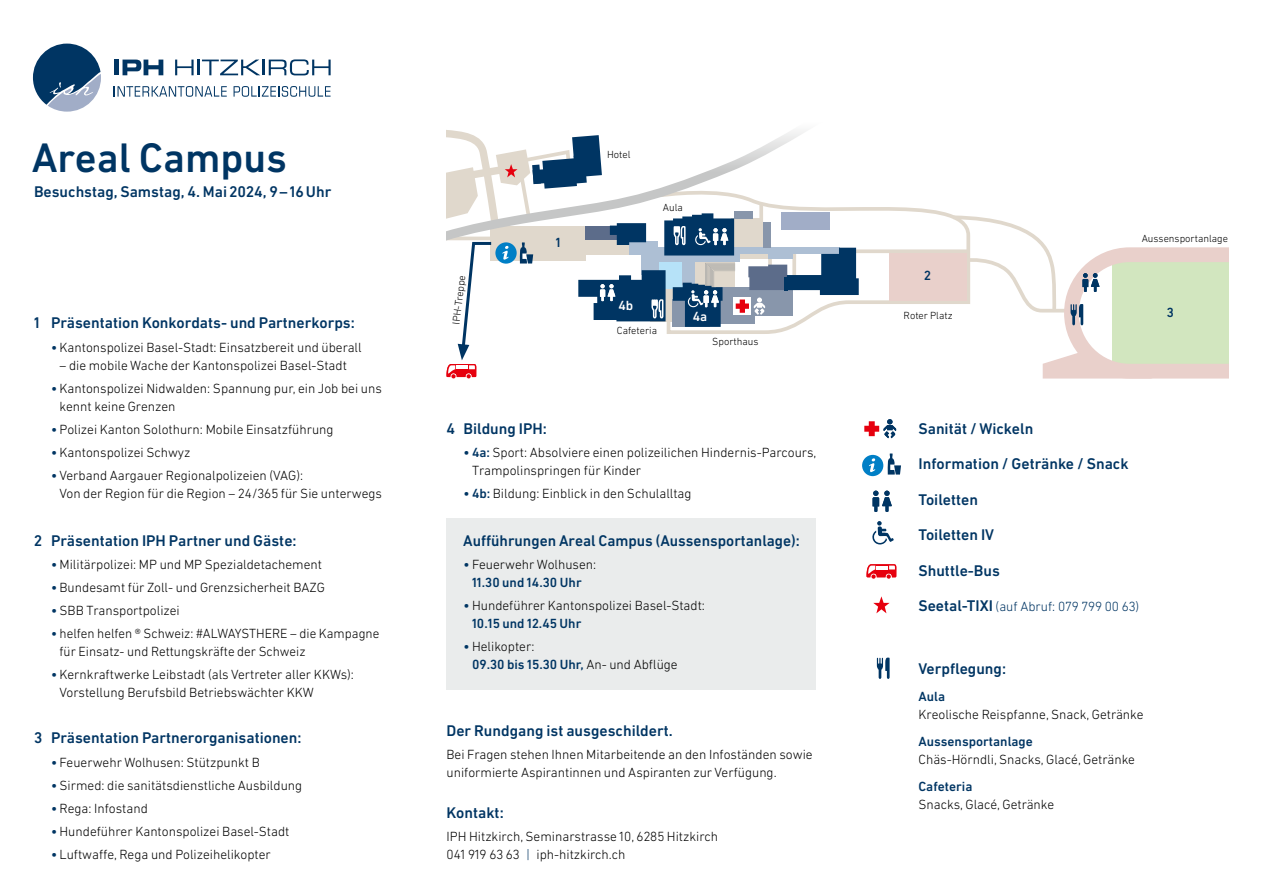
<style>
.page{position:relative;width:1263px;height:893px;background:#fff}
.page>*{position:absolute;margin:0;border:0;box-sizing:border-box;transform-origin:0 0}
.t1{font:500 42px "DIN Next LT Pro";color:#003563}
.t2{font:500 15.75px "DIN Next LT Pro";color:#003563}
.t3{font:300 13.5px/18px "DIN Next LT Pro";color:#000}
.t4{font:500 13.5px "DIN Next LT Pro";color:#003563}
.t5{font:300 13.5px "DIN Next LT Pro";color:#003563}
.t6{font:500 13.5px "DIN Next LT Pro";color:#fff}
.t7{font:300 10.5px "DIN Next LT Pro";color:#000}
.s1{font-weight:500;color:#003563}
.s2{color:#003563}
.s3{font-weight:500;font-size:15.75px}
</style>
<div class="page">
<svg style="left:859px;top:207px;width:91px;height:97px"></svg>
<div style="left:889px;top:253px;width:77px;height:47px;background:#e9d0cb"></div>
<div style="left:446px;top:519px;width:370px;height:171px;background:#eaecec"></div>
<svg style="left:114px;top:86px;width:113px;height:11px"></svg>
<svg style="left:234px;top:86px;width:97px;height:11px"></svg>
<div style="left:114px;top:60px;width:5px;height:15px;background:#003563"></div>
<svg style="left:123px;top:60px;width:40px;height:15px"></svg>
<svg style="left:175px;top:60px;width:85px;height:15px"></svg>
<hr style="left:262px;top:60px;width:3px;height:15px;background:#003563">
<svg style="left:269px;top:59px;width:62px;height:16px"></svg>
<svg style="left:33px;top:44px;width:68px;height:68px"></svg>
<svg style="left:873px;top:596px;width:16px;height:17px"></svg>
<svg style="left:877px;top:658px;width:12px;height:21px"></svg>
<svg style="left:872px;top:491px;width:20px;height:21px"></svg>
<svg style="left:866px;top:564px;width:30px;height:15px"></svg>
<svg style="left:872px;top:521px;width:22px;height:24px"></svg>
<svg style="left:864px;top:419px;width:33px;height:19px"></svg>
<svg style="left:949px;top:214px;width:280px;height:165px"></svg>
<svg style="left:862px;top:453px;width:39px;height:23px"></svg>
<svg style="left:446px;top:130px;width:413px;height:248px"></svg>
<h1 class="t1" style="left:32px;top:133px;width:257px">Areal Campus</h1>
<p class="t2" style="left:34px;top:183px;width:299px">Besuchstag, Samstag, 4. Mai 2024, 9–16Uhr</p>
<p class="t2" style="left:34px;top:314px;width:322px">1 Präsentation Konkordats- und Partnerkorps:</p>
<p class="t3" style="left:51px;top:338px;width:312px"><span class="s1">•</span> Kantonspolizei Basel-Stadt: Einsatzbereit und überall</p>
<p class="t3" style="left:60px;top:356px;width:289px">– die mobile Wache der Kantonspolizei Basel-Stadt</p>
<p class="t3" style="left:60px;top:379px;width:324px;text-indent:-9px"><span class="s1">•</span> Kantonspolizei Nidwalden: Spannung pur, ein Job bei uns kennt keine Grenzen</p>
<p class="t3" style="left:51px;top:420px;width:284px"><span class="s1">•</span> Polizei Kanton Solothurn: Mobile Einsatzführung</p>
<p class="t3" style="left:51px;top:443px;width:141px"><span class="s1">•</span> Kantonspolizei Schwyz</p>
<p class="t3" style="left:60px;top:466px;width:324px;text-indent:-9px"><span class="s1">•</span> Verband Aargauer Regionalpolizeien (VAG):<br>Von der Region für die Region – 24/365 für Sie unterwegs</p>
<p class="t2" style="left:34px;top:531px;width:264px">2 Präsentation IPH Partner und Gäste:</p>
<p class="t3" style="left:51px;top:555px;width:273px"><span class="s1">•</span> Militärpolizei: MP und MP Spezialdetachement</p>
<p class="t3" style="left:51px;top:578px;width:276px"><span class="s1">•</span> Bundesamt für Zoll- und Grenzsicherheit BAZG</p>
<p class="t3" style="left:51px;top:601px;width:130px"><span class="s1">•</span> SBB Transportpolizei</p>
<p class="t3" style="left:60px;top:624px;width:321px;text-indent:-9px"><span class="s1">•</span> helfen helfen ® Schweiz: #ALWAYSTHERE – die Kampagne für Einsatz- und Rettungskräfte der Schweiz</p>
<p class="t3" style="left:60px;top:665px;width:296px;text-indent:-9px"><span class="s1">•</span> Kernkraftwerke Leibstadt (als Vertreter aller KKWs):<br>Vorstellung Berufsbild Betriebswächter KKW</p>
<p class="t2" style="left:34px;top:729px;width:269px">3 Präsentation Partnerorganisationen:</p>
<p class="t3" style="left:51px;top:753px;width:210px"><span class="s1">•</span> Feuerwehr Wolhusen: Stützpunkt B</p>
<p class="t3" style="left:51px;top:776px;width:253px"><span class="s1">•</span> Sirmed: die sanitätsdienstliche Ausbildung</p>
<p class="t3" style="left:51px;top:799px;width:98px"><span class="s1">•</span> Rega: Infostand</p>
<p class="t3" style="left:51px;top:822px;width:240px"><span class="s1">•</span> Hundeführer Kantonspolizei Basel-Stadt</p>
<p class="t3" style="left:51px;top:845px;width:221px"><span class="s1">•</span> Luftwaffe, Rega und Polizeihelikopter</p>
<p class="t7" style="left:450px;top:324px;width:51px;rotate:-83deg">IPH-Treppe</p>
<p class="t4" style="left:556px;top:235px;width:6px">1</p>
<p class="t7" style="left:607px;top:148px;width:25px">Hotel</p>
<p class="t7" style="left:663px;top:201px;width:21px">Aula</p>
<p class="t6" style="left:619px;top:297px;width:16px">4b</p>
<p class="t7" style="left:617px;top:324px;width:42px">Cafeteria</p>
<p class="t6" style="left:693px;top:309px;width:16px">4a</p>
<p class="t7" style="left:712px;top:335px;width:48px">Sporthaus</p>
<p class="t2" style="left:446px;top:419px;width:102px">4 Bildung IPH:</p>
<p class="t3" style="left:472px;top:443px;width:346px;text-indent:-9px"><span class="s1">• 4a:</span> Sport: Absolviere einen polizeilichen Hindernis-Parcours,<br>Trampolinspringen für Kinder</p>
<p class="t3" style="left:463px;top:484px;width:230px"><span class="s1">• 4b:</span> Bildung: Einblick in den Schulalltag</p>
<p class="t2" style="left:463px;top:531px;width:338px">Aufführungen Areal Campus (Aussensportanlage):</p>
<p class="t3" style="left:463px;top:555px;width:134px;text-align:center"><span class="s1">•</span> Feuerwehr Wolhusen:<br><span class="s1">11.30 und 14.30 Uhr</span></p>
<p class="t3" style="left:472px;top:596px;width:234px;text-indent:-9px"><span class="s1">•</span> Hundeführer Kantonspolizei Basel-Stadt:<br><span class="s1">10.15 und 12.45 Uhr</span></p>
<p class="t3" style="left:472px;top:637px;width:207px;text-indent:-9px"><span class="s1">•</span> Helikopter:<br><span class="s1">09.30 bis 15.30 Uhr,</span> An- und Abflüge</p>
<p class="t2" style="left:446px;top:721px;width:228px">Der Rundgang ist ausgeschildert.</p>
<p class="t3" style="left:446px;top:745px;width:368px">Bei Fragen stehen Ihnen Mitarbeitende an den Infoständen sowie uniformierte Aspirantinnen und Aspiranten zur Verfügung.</p>
<p class="t2" style="left:446px;top:803px;width:59px">Kontakt:</p>
<p class="t3" style="left:446px;top:827px;width:273px">IPH Hitzkirch, Seminarstrasse 10, 6285 Hitzkirch<br>041 919 63 63 <span class="s2">|</span> iph-hitzkirch.ch</p>
<p class="t4" style="left:924px;top:268px;width:8px">2</p>
<p class="t7" style="left:904px;top:310px;width:50px">Roter Platz</p>
<p class="t7" style="left:1142px;top:232px;width:88px">Aussensportanlage</p>
<p class="t4" style="left:1167px;top:305px;width:9px">3</p>
<p class="t2" style="left:918px;top:419px;width:116px">Sanität / Wickeln</p>
<p class="t2" style="left:918px;top:455px;width:212px">Information / Getränke / Snack</p>
<p class="t2" style="left:918px;top:490px;width:61px">Toiletten</p>
<p class="t2" style="left:918px;top:526px;width:77px">Toiletten IV</p>
<p class="t2" style="left:918px;top:561px;width:83px">Shuttle-Bus</p>
<p class="t5" style="left:918px;top:599px;width:222px"><span class="s3">Seetal-TIXI</span> (auf Abruf: 079 799 00 63)</p>
<p class="t2" style="left:918px;top:659px;width:89px">Verpflegung:</p>
<p class="t4" style="left:918px;top:688px;width:28px">Aula</p>
<p class="t3" style="left:918px;top:705px;width:227px">Kreolische Reispfanne, Snack, Getränke</p>
<p class="t4" style="left:918px;top:733px;width:116px">Aussensportanlage</p>
<p class="t3" style="left:918px;top:750px;width:218px">Chäs-Hörndli, Snacks, Glacé, Getränke</p>
<p class="t4" style="left:918px;top:778px;width:55px">Cafeteria</p>
<p class="t3" style="left:918px;top:795px;width:137px">Snacks, Glacé, Getränke</p>
</div>
